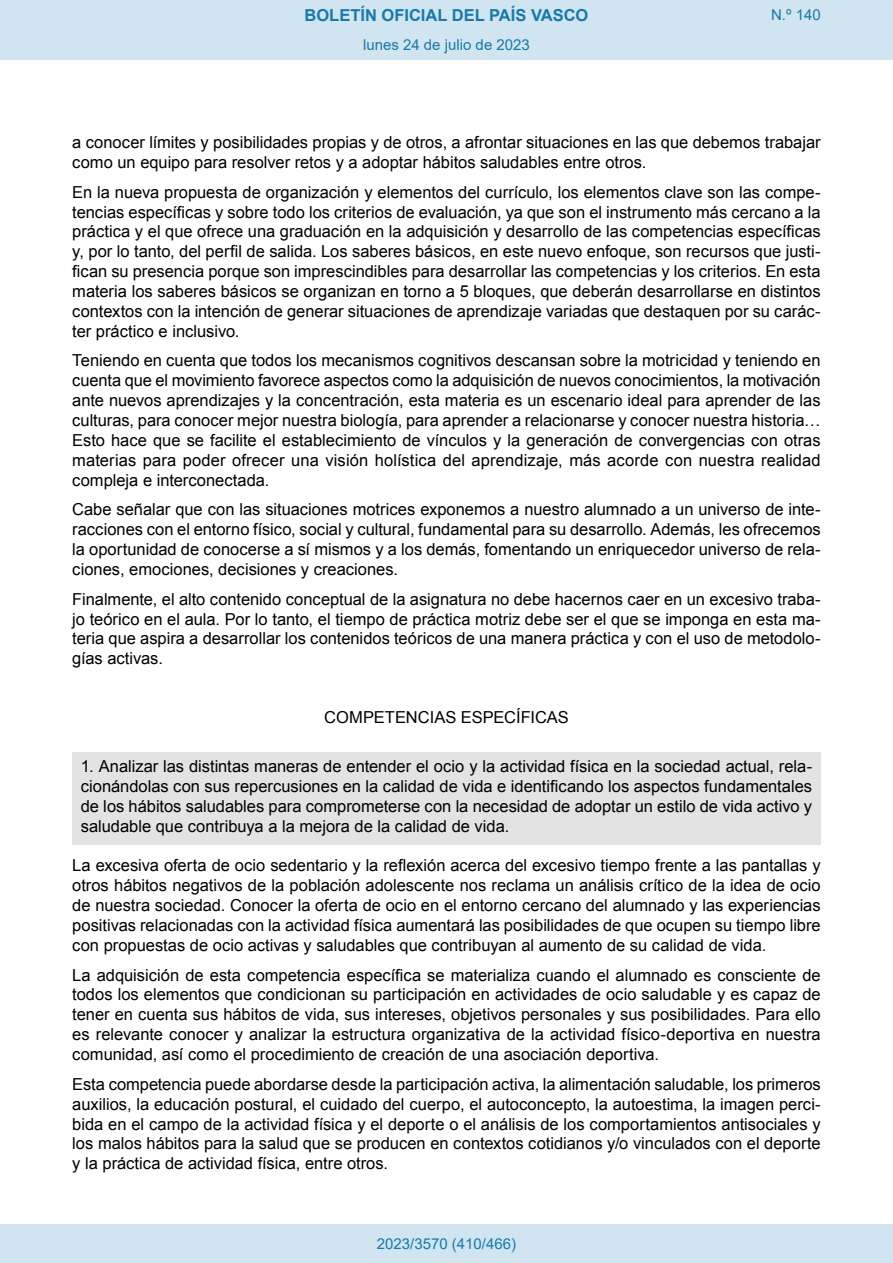
<style>
.page{position:relative;width:893px;height:1263px;background:#fff}
.page>*{position:absolute;margin:0;border:0;box-sizing:border-box;transform-origin:0 0}
.t1{font:16.5px/20px "Arial";color:#000;text-align:justify}
.t2{font:700 16.5px "Arial";color:#1879ad}
.Paginacion_Centro{font:15px "Arial";color:#1879ad}
</style>
<div class="page">
<div style="left:72px;top:752px;width:749px;height:92px;background:#e3e3e3"></div>
<div style="left:0;top:0;width:893px;height:60px;background:#d0e5f0"></div>
<div style="left:0;top:1225px;width:893px;height:38px;background:#d0e5f0"></div>
<p class="t2" style="left:305px;top:3px;width:285px">BOLETÍN OFICIAL DEL PAÍS VASCO</p>
<p class="Paginacion_Centro" style="left:771px;top:5px;width:51px">N.º 140</p>
<p class="Paginacion_Centro" style="left:363px;top:35px;width:168px">lunes 24 de julio de 2023</p>
<p class="t1" style="left:72px;top:132px;width:750px">a conocer límites y posibilidades propias y de otros, a afrontar situaciones en las que debemos trabajar como un equipo para resolver retos y a adoptar hábitos saludables entre otros.</p>
<p class="t1" style="left:72px;top:182px;width:750px">En la nueva propuesta de organización y elementos del currículo, los elementos clave son las compe&shy;tencias específicas y sobre todo los criterios de evaluación, ya que son el instrumento más cercano a la práctica y el que ofrece una graduación en la adquisición y desarrollo de las competencias específicas y, por lo tanto, del perfil de salida. Los saberes básicos, en este nuevo enfoque, son recursos que justi&shy;fican su presencia porque son imprescindibles para desarrollar las competencias y los criterios. En esta materia los saberes básicos se organizan en torno a 5 bloques, que deberán desarrollarse en distintos contextos con la intención de generar situaciones de aprendizaje variadas que destaquen por su carác&shy;ter práctico e inclusivo.</p>
<p class="t1" style="left:72px;top:351px;width:750px">Teniendo en cuenta que todos los mecanismos cognitivos descansan sobre la motricidad y teniendo en cuenta que el movimiento favorece aspectos como la adquisición de nuevos conocimientos, la motivación ante nuevos aprendizajes y la concentración, esta materia es un escenario ideal para aprender de las culturas, para conocer mejor nuestra biología, para aprender a relacionarse y conocer nuestra historia… Esto hace que se facilite el establecimiento de vínculos y la generación de convergencias con otras materias para poder ofrecer una visión holística del aprendizaje, más acorde con nuestra realidad compleja e interconectada.</p>
<p class="t1" style="left:72px;top:500px;width:750px">Cabe señalar que con las situaciones motrices exponemos a nuestro alumnado a un universo de inte&shy;racciones con el entorno físico, social y cultural, fundamental para su desarrollo. Además, les ofrecemos la oportunidad de conocerse a sí mismos y a los demás, fomentando un enriquecedor universo de rela&shy;ciones, emociones, decisiones y creaciones.</p>
<p class="t1" style="left:72px;top:589px;width:750px">Finalmente, el alto contenido conceptual de la asignatura no debe hacernos caer en un excesivo traba&shy;jo teórico en el aula. Por lo tanto, el tiempo de práctica motriz debe ser el que se imponga en esta ma&shy;teria que aspira a desarrollar los contenidos teóricos de una manera práctica y con el uso de metodolo&shy;gías activas.</p>
<p class="t1" style="left:324px;top:708px;width:246px">COMPETENCIAS ESPECÍFICAS</p>
<p class="t1" style="left:81px;top:757px;width:733px">1. Analizar las distintas maneras de entender el ocio y la actividad física en la sociedad actual, rela&shy;cionándolas con sus repercusiones en la calidad de vida e identificando los aspectos fundamentales de los hábitos saludables para comprometerse con la necesidad de adoptar un estilo de vida activo y saludable que contribuya a la mejora de la calidad de vida.</p>
<p class="t1" style="left:72px;top:856px;width:750px">La excesiva oferta de ocio sedentario y la reflexión acerca del excesivo tiempo frente a las pantallas y otros hábitos negativos de la población adolescente nos reclama un análisis crítico de la idea de ocio de nuestra sociedad. Conocer la oferta de ocio en el entorno cercano del alumnado y las experiencias positivas relacionadas con la actividad física aumentará las posibilidades de que ocupen su tiempo libre con propuestas de ocio activas y saludables que contribuyan al aumento de su calidad de vida.</p>
<p class="t1" style="left:72px;top:965px;width:750px">La adquisición de esta competencia específica se materializa cuando el alumnado es consciente de todos los elementos que condicionan su participación en actividades de ocio saludable y es capaz de tener en cuenta sus hábitos de vida, sus intereses, objetivos personales y sus posibilidades. Para ello es relevante conocer y analizar la estructura organizativa de la actividad físico-deportiva en nuestra comunidad, así como el procedimiento de creación de una asociación deportiva.</p>
<p class="t1" style="left:72px;top:1074px;width:750px">Esta competencia puede abordarse desde la participación activa, la alimentación saludable, los primeros auxilios, la educación postural, el cuidado del cuerpo, el autoconcepto, la autoestima, la imagen perci&shy;bida en el campo de la actividad física y el deporte o el análisis de los comportamientos antisociales y los malos hábitos para la salud que se producen en contextos cotidianos y/o vinculados con el deporte y la práctica de actividad física, entre otros.</p>
<p class="Paginacion_Centro" style="left:377px;top:1234px;width:141px">2023/3570 (410/466)</p>
</div>
